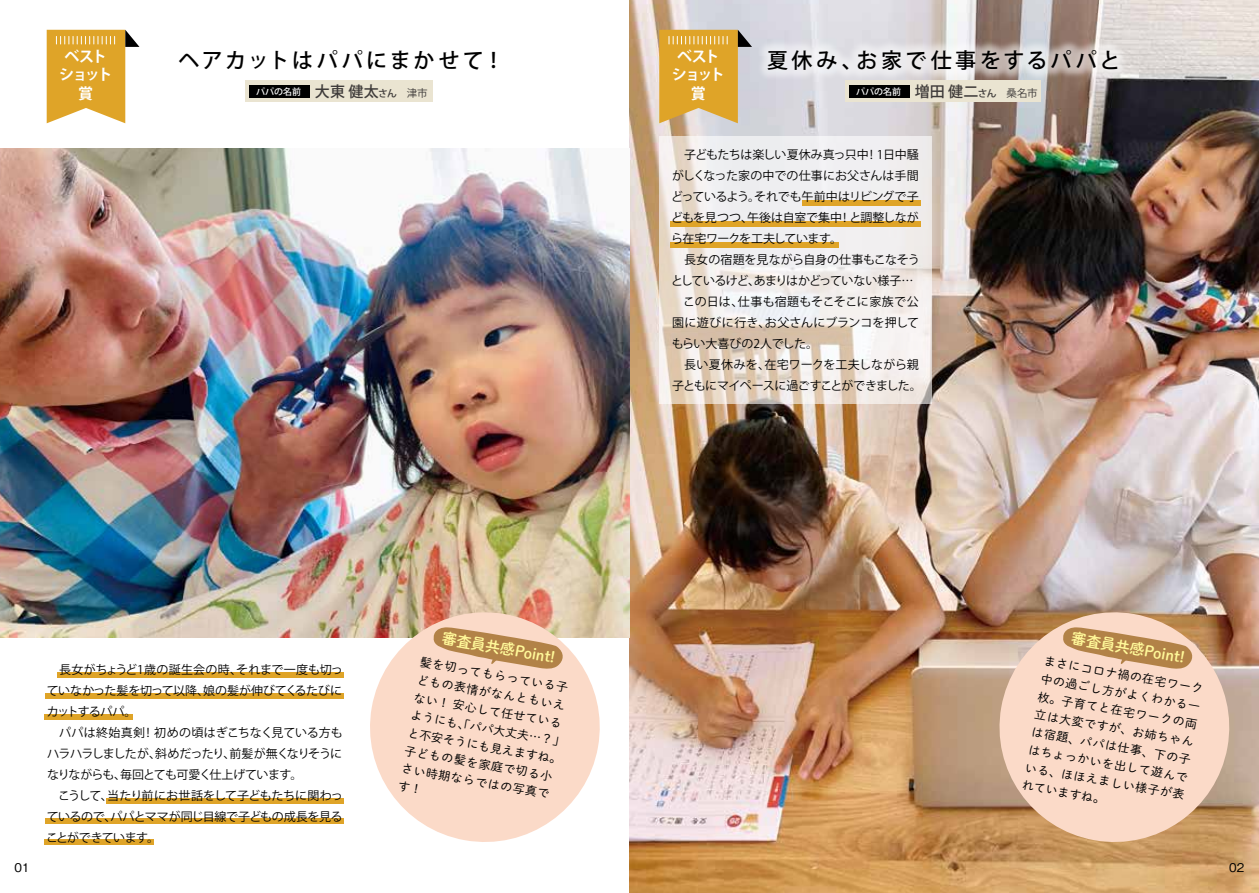
<style>
.page{position:relative;width:1259px;height:893px;background:#fff}
.page>*{position:absolute;margin:0;border:0;box-sizing:border-box;transform-origin:0 0}
.t1{font:500 21px "Koz Go Pro";letter-spacing:.15em;color:#000}
.t2{font:500 21px "Koz Go Pro";letter-spacing:.12em;color:#000}
.t3{font:15px "P Shuei M Go Std B";color:#fff899}
.t4{font:700 15px/18px "Koz Go Pro";letter-spacing:-.15em;color:#fff;text-align:center}
.t5{font:12px/21px "Koz Go Pro";letter-spacing:-.03em;color:#000;text-align:justify}
.t6{font:12px/18px "P Shuei M Go Std L";color:#000}
.t7{font:12px "Koz Go Pro";letter-spacing:.015em;color:#000}
.t8{font:12px "Koz Go Pro";letter-spacing:-.055em;color:#000}
.t9{font:12px "Koz Go Pro";letter-spacing:-.05em;color:#000}
.t10{font:12px "Koz Go Pro";letter-spacing:-.005em;color:#000}
.t11{font:12px "Koz Go Pro";letter-spacing:.005em;color:#000}
.t12{font:12px "Koz Go Pro";color:#000}
.t13{font:500 12px "Gothic BBB Pr 6 N";color:#000}
.t14{font:500 9px "Koz Go Pro";color:#fff}
.s1{font-size:15px;color:#3e3a39}
.s2{font-size:9.75px;color:#3e3a39}
.s3{font-weight:400;font-size:10.5px;color:#3e3a39}
</style>
<div class="page">
<img style="left:629px;top:0;width:630px;height:893px">
<img style="left:0;top:149px;width:629px;height:489px">
<div style="left:245px;top:81px;width:187px;height:21px;background:#eae4d1"></div>
<svg style="left:361px;top:603px;width:248px;height:239px;fill:#fbdac8"></svg>
<div style="left:45px;top:693px;width:299px;height:6px;background:#dfa428"></div>
<div style="left:57px;top:672px;width:287px;height:6px;background:#dfa428"></div>
<div style="left:45px;top:819px;width:299px;height:5px;background:#dfa428"></div>
<div style="left:106px;top:798px;width:238px;height:5px;background:#dfa428"></div>
<div style="left:45px;top:839px;width:109px;height:6px;background:#dfa428"></div>
<div style="left:45px;top:714px;width:88px;height:5px;background:#dfa428"></div>
<div style="left:845px;top:81px;width:195px;height:21px;background:#eae4d1"></div>
<svg style="left:659px;top:136px;width:272px;height:268px;fill:#f0eeef"></svg>
<svg style="left:990px;top:603px;width:248px;height:248px;background:#e3bfa6"></svg>
<div style="left:802px;top:200px;width:118px;height:6px;background:#dfa428"></div>
<div style="left:670px;top:221px;width:250px;height:5px;background:#dfa428"></div>
<div style="left:670px;top:243px;width:168px;height:5px;background:#dfa428"></div>
<svg style="left:47px;top:30px;width:92px;height:93px"></svg>
<div style="left:249px;top:85px;width:60px;height:13px;background:#000"></div>
<svg style="left:433px;top:627px;width:132px;height:42px;background:#d1a97f"></svg>
<div style="left:849px;top:85px;width:60px;height:13px;background:#000"></div>
<img style="left:754px;top:36px;width:378px;height:48px">
<img style="left:759px;top:42px;width:373px;height:42px">
<svg style="left:1062px;top:627px;width:133px;height:42px;background:#d0a67d"></svg>
<svg style="left:659px;top:30px;width:93px;height:93px;background:#d9ac4e"></svg>
<p class="t4" style="left:59px;top:49px;width:55px">ベストショット賞</p>
<h1 class="t2" style="left:178px;top:47px;width:327px">ヘアカットはパパにまかせて！</h1>
<p class="t14" style="left:256px;top:86px;width:173px">パパの名前 <span class="s1">大東 健太</span><span class="s2">さん　</span><span class="s3">津市</span></p>
<p class="t5" style="left:47px;top:659px;width:298px;text-indent:12px">長女がちょうど1歳の誕生会の時、それまで一度も切っていなかった髪を切って以降、娘の髪が伸びてくるたびにカットするパパ。</p>
<p class="t5" style="left:47px;top:722px;width:297px;text-indent:12px">パパは終始真剣！ 初めの頃はぎこちなく見ている方もハラハラしましたが、斜めだったり、前髪が無くなりそうになりながらも、毎回とても可愛く仕上げています。</p>
<p class="t5" style="left:46px;top:785px;width:298px;text-indent:12px">こうして、当たり前にお世話をして子どもたちに関わっているので、パパとママが同じ目線で子どもの成長を見ることができています。</p>
<p class="t3" style="left:444px;top:627px;width:116px;rotate:10deg">審査員共感Point!</p>
<p class="t6" style="left:422px;top:652px;width:158px;rotate:10deg">髪を切ってもらっている子どもの表情がなんともいえない！ 安心して任せているようにも、「パパ大丈夫…？」と不安そうにも見えますね。子どもの髪を家庭で切る小さい時期ならではの写真です！</p>
<p class="t4" style="left:672px;top:49px;width:55px">ベストショット賞</p>
<h1 class="t1" style="left:767px;top:47px;width:355px">夏休み、お家で仕事をするパパと</h1>
<p class="t14" style="left:856px;top:86px;width:183px">パパの名前 <span class="s1">増田 健二</span><span class="s2">さん　</span><span class="s3">桑名市</span></p>
<p class="t5" style="left:671px;top:145px;width:249px;text-indent:13px">子どもたちは楽しい夏休み真っ只中！ 1日中騒がしくなった家の中での仕事にお父さんは手間どっているよう。それでも午前中はリビングで子どもを見つつ、午後は自室で集中！ と調整しながら在宅ワークを工夫しています。</p>
<p class="t10" style="left:684px;top:252px;width:237px">長女の宿題を見ながら自身の仕事もこなそう</p>
<p class="t8" style="left:671px;top:273px;width:244px">としているけど、あまりはかどっていない様子…</p>
<p class="t11" style="left:683px;top:294px;width:237px">この日は、仕事も宿題もそこそこに家族で公</p>
<p class="t7" style="left:672px;top:315px;width:249px">園に遊びに行き、お父さんにブランコを押して</p>
<p class="t12" style="left:671px;top:336px;width:148px">もらい大喜びの2人でした。</p>
<p class="t7" style="left:684px;top:357px;width:236px">長い夏休みを、在宅ワークを工夫しながら親</p>
<p class="t9" style="left:672px;top:378px;width:251px">子ともにマイペースに過ごすことができました。</p>
<p class="t3" style="left:1073px;top:627px;width:116px;rotate:10deg">審査員共感Point!</p>
<p class="t6" style="left:1045px;top:651px;width:163px;text-align:justify;rotate:10deg">まさにコロナ禍の在宅ワーク中の過ごし方がよくわかる一枚。子育てと在宅ワークの両立は大変ですが、お姉ちゃんは宿題、パパは仕事、下の子はちょっかいを出して遊んでいる、ほほえましい様子が表れていますね。</p>
<p class="t13" style="left:15px;top:858px;width:17px">01</p>
<p class="t13" style="left:1229px;top:858px;width:17px">02</p>
</div>
